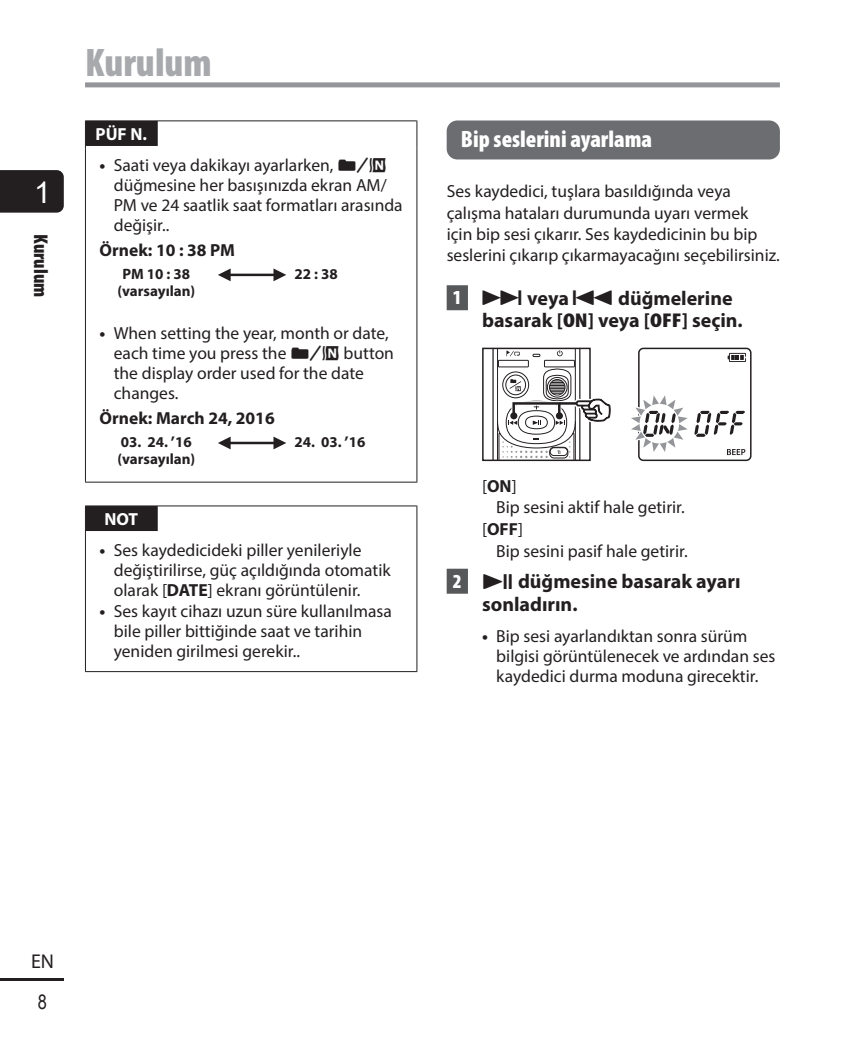
<style>
.page{position:relative;width:865px;height:1049px;background:#fff}
.page>*{position:absolute;margin:0;border:0;box-sizing:border-box;transform-origin:0 0}
.a09_title_l_cont{font:900 condensed 40px "Myriad Pro";color:#a8a9ad}
.t1{font:30px "Arial";color:#fff}
.a03_title_m{font:900 condensed 23.75px "Myriad Pro";color:#fff}
.e02_smallstep_paper{font:700 20px/22.5px "Myriad Pro";color:#231f20}
.t2{font:900 condensed 20px "Myriad Pro";color:#231f20}
.t3{font:20px "Myriad Pro";color:#231f20}
.t4{font:20px "Arial Narrow";color:#231f20}
.b01_maintxt_1{font:17.5px/20px "Myriad Pro";color:#231f20}
.e04_smallsteptxt_1w{font:17.5px "Myriad Pro";color:#231f20}
.e03_smallsteptxt_bold{font:700 17.5px "Myriad Pro";color:#231f20}
.i02_notetitle_half{font:700 17.5px "Myriad Pro";color:#fff}
.e04_smallsteptxt_1w-2{font:700 17.5px "Myriad Pro";color:#231f20}
.k01_cap{font:700 15px/17.5px "Myriad Pro";color:#231f20;text-align:center}
.s1{font-weight:700}
.s2{font-family:"VR4"}
.s3{font-weight:900;font-stretch:condensed;color:#fff}
.s4{font-family:"AP Yakumono";font-weight:400}
.s5{font-weight:900;font-stretch:condensed}
.s6{font-weight:400}
.s7{font-family:"VR4";font-weight:400}
</style>
<div class="page">
<div style="left:0;top:170px;width:64px;height:43px;background:#231f20"></div>
<hr style="left:0;top:978px;width:64px;height:3px;background:#231f20">
<div style="left:85px;top:82px;width:695px;height:5px;background:#939598"></div>
<svg style="left:85px;top:120px;width:1px;height:29px"></svg>
<svg style="left:416px;top:120px;width:1px;height:29px"></svg>
<hr style="left:85px;top:149px;width:1px;height:333px;background:#231f20">
<hr style="left:416px;top:149px;width:1px;height:333px;background:#231f20">
<hr style="left:85px;top:482px;width:332px;height:1px;background:#231f20">
<hr style="left:86px;top:120px;width:330px;height:1px;background:#231f20">
<div style="left:86px;top:121px;width:72px;height:25px;background:#231f20"></div>
<hr style="left:224px;top:274px;width:54px;height:2px;background:#231f20">
<svg style="left:218px;top:268px;width:13px;height:13px"></svg>
<svg style="left:273px;top:268px;width:13px;height:13px"></svg>
<hr style="left:224px;top:442px;width:54px;height:2px;background:#231f20">
<svg style="left:218px;top:437px;width:13px;height:12px"></svg>
<svg style="left:273px;top:437px;width:13px;height:12px"></svg>
<svg style="left:85px;top:505px;width:1px;height:29px"></svg>
<svg style="left:416px;top:505px;width:1px;height:29px"></svg>
<hr style="left:85px;top:534px;width:1px;height:137px;background:#231f20">
<hr style="left:416px;top:534px;width:1px;height:137px;background:#231f20">
<hr style="left:85px;top:671px;width:332px;height:1px;background:#231f20">
<hr style="left:86px;top:505px;width:330px;height:1px;background:#231f20">
<div style="left:86px;top:506px;width:72px;height:25px;background:#231f20"></div>
<div style="left:446px;top:285px;width:22px;height:25px;background:#57585a"></div>
<div style="left:446px;top:569px;width:22px;height:25px;background:#57585a"></div>
<div style="left:446px;top:120px;width:334px;height:39px;background:#6c6d70;border-radius:11px"></div>
<hr style="left:492px;top:348px;width:1px;height:112px;background:#231f20">
<div style="left:482px;top:348px;width:108px;height:113px;border:2px solid #231f20"></div>
<svg style="left:497px;top:348px;width:114px;height:112px"></svg>
<hr style="left:559px;top:402px;width:17px;height:3px;background:#231f20">
<div style="left:638px;top:348px;width:113px;height:113px;border:2px solid #231f20;border-radius:5px"></div>
<svg style="left:727px;top:353px;width:19px;height:9px"></svg>
<svg style="left:631px;top:388px;width:114px;height:71px"></svg>
<h2 class="t1" style="left:34px;top:172px;width:18px">1</h2>
<p class="t2" style="left:54px;top:234px;width:65px;rotate:90deg">Kurulum</p>
<p class="a09_title_l_cont" style="left:85px;top:37px;width:128px">Kurulum</p>
<p class="i02_notetitle_half" style="left:95px;top:122px;width:53px">PÜF N.</p>
<p class="b01_maintxt_1" style="left:114px;top:155px;width:290px;text-indent:-14px"><span class="s1">•</span> Saati veya dakikayı ayarlarken, <span class="s2">n </span>düğmesine her basışınızda ekran AM/<br>PM ve 24 saatlik saat formatları arasında değişir..</p>
<p class="e03_smallsteptxt_bold" style="left:100px;top:238px;width:137px">Örnek: 10 : 38 PM</p>
<p class="k01_cap" style="left:117px;top:264px;width:79px">PM 10 : 38 (varsayılan)</p>
<p class="k01_cap" style="left:294px;top:264px;width:45px">22 : 38</p>
<p class="b01_maintxt_1" style="left:114px;top:323px;width:282px;text-indent:-14px"><span class="s1">•</span> When setting the year, month or date, each time you press the <span class="s2">n</span> button the display order used for the date changes.</p>
<p class="e03_smallsteptxt_bold" style="left:100px;top:406px;width:177px">Örnek: March 24, 2016</p>
<p class="k01_cap" style="left:121px;top:433px;width:49px">03. 24.</p>
<p class="k01_cap" style="left:171px;top:425px;width:5px">,</p>
<p class="k01_cap" style="left:117px;top:433px;width:79px;text-align:right">16 (varsayılan)</p>
<p class="k01_cap" style="left:294px;top:433px;width:49px">24. 03.</p>
<p class="k01_cap" style="left:345px;top:425px;width:5px">,</p>
<p class="k01_cap" style="left:349px;top:433px;width:18px">16</p>
<p class="i02_notetitle_half" style="left:104px;top:507px;width:35px">NOT</p>
<p class="b01_maintxt_1" style="left:114px;top:539px;width:278px;text-indent:-14px"><span class="s1">•</span> Ses kaydedicideki piller yenileriyle değiştirilirse, güç açıldığında otomatik olarak [<span class="s1">DATE</span>] ekranı görüntülenir.</p>
<p class="b01_maintxt_1" style="left:114px;top:601px;width:279px;text-indent:-14px"><span class="s1">•</span> Ses kayıt cihazı uzun süre kullanılmasa bile piller bittiğinde saat ve tarihin yeniden girilmesi gerekir..</p>
<p class="a03_title_m" style="left:461px;top:124px;width:193px">Bip seslerini ayarlama</p>
<p class="b01_maintxt_1" style="left:446px;top:181px;width:335px;line-height:21.2px">Ses kaydedici, tuşlara basıldığında veya çalışma hataları durumunda uyarı vermek<br>için bip sesi çıkarır. Ses kaydedicinin bu bip seslerini çıkarıp çıkarmayacağını seçebilirsiniz.</p>
<p class="e02_smallstep_paper" style="left:482px;top:286px;width:262px;text-indent:-29px"><span class="s3">1</span> <span class="s4">9</span> veya <span class="s4">0</span> düğmelerine basarak [<span class="s5">ON</span>] veya [<span class="s5">OFF</span>] seçin.</p>
<p class="e04_smallsteptxt_1w" style="left:482px;top:475px;width:36px">[<span class="s1">ON</span>]</p>
<p class="e04_smallsteptxt_1w" style="left:496px;top:497px;width:190px">Bip sesini aktif hale getirir.</p>
<p class="e04_smallsteptxt_1w-2" style="left:482px;top:518px;width:42px"><span class="s6">[</span>OFF<span class="s6">]</span></p>
<p class="e04_smallsteptxt_1w" style="left:496px;top:540px;width:193px">Bip sesini pasif hale getirir.</p>
<p class="e02_smallstep_paper" style="left:482px;top:570px;width:260px;text-indent:-29px"><span class="s3">2</span> <span class="s7">p</span> düğmesine basarak ayarı sonladırın.</p>
<p class="b01_maintxt_1" style="left:496px;top:625px;width:281px;text-indent:-14px"><span class="s1">•</span> Bip sesi ayarlandıktan sonra sürüm bilgisi görüntülenecek ve ardından ses kaydedici durma moduna girecektir.</p>
<p class="t3" style="left:31px;top:948px;width:25px">EN</p>
<p class="t4" style="left:38px;top:988px;width:11px">8</p>
</div>
